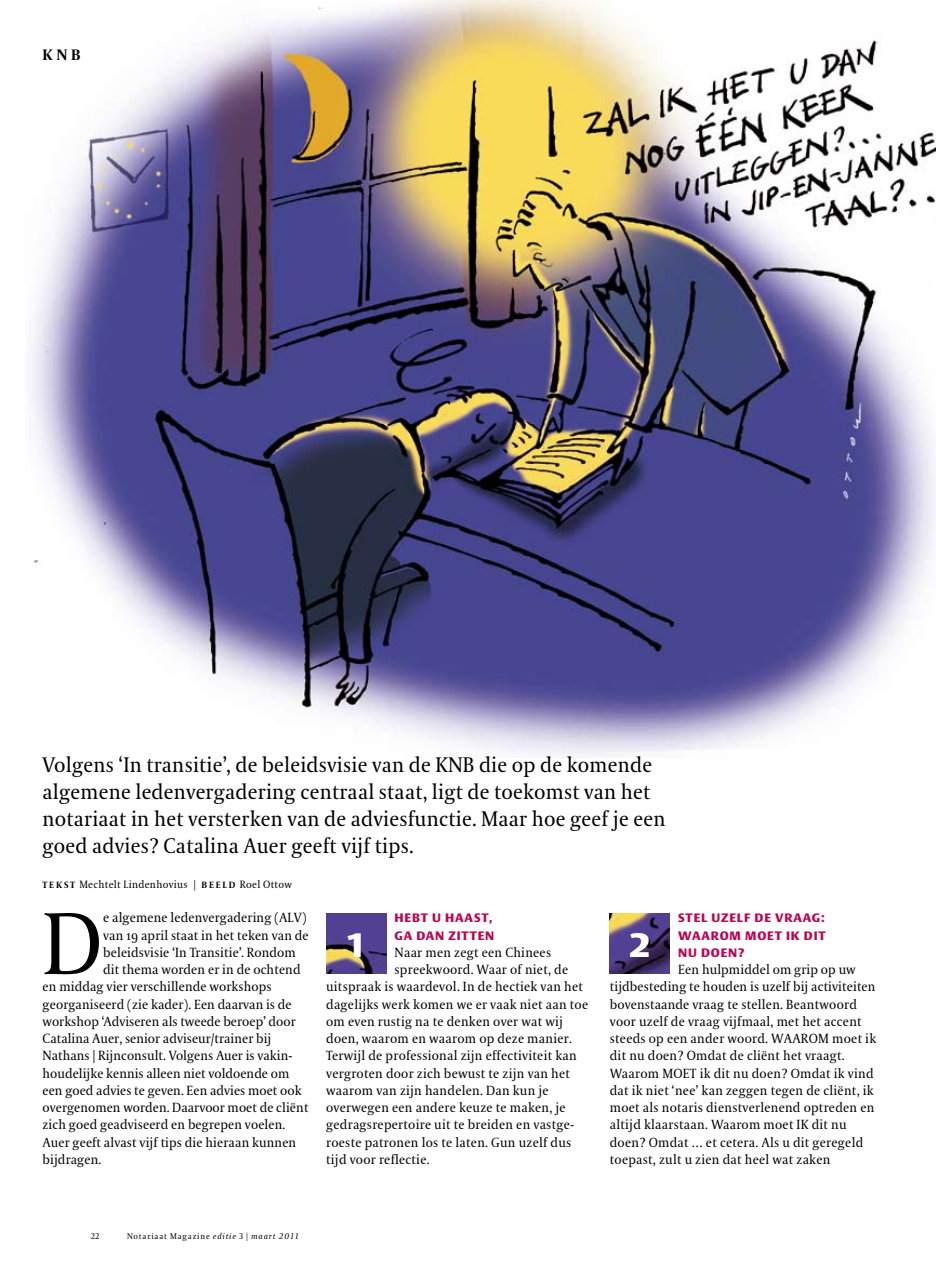
<style>
.page{position:relative;width:936px;height:1263px;background:#fff}
.page>*{position:absolute;margin:0;border:0;box-sizing:border-box;transform-origin:0 0}
.t1{font:87.3px "VPRO Coranto";color:#000}
.t2{font:700 33px "VPRO Vesta";color:#fff}
.t3{font:21px/27px "VPRO Coranto";letter-spacing:.01em;color:#000}
.t4{font:700 15px "VPRO Coranto";color:#000}
.t5{font:13.2px/17.2px "VPRO Coranto";letter-spacing:.02em;color:#000}
.t6{font:700 12px/17.2px "VPRO Vesta";letter-spacing:.07em;color:#b80851}
.t7{font:10.5px "VPRO Coranto";letter-spacing:.03em;color:#000}
.t8{font:8.25px "VPRO Coranto";letter-spacing:.1em;color:#000}
.t9{font:8.25px "VPRO Coranto Cn";color:#000}
.s1{font-weight:700;font-size:9px}
.s2{font-style:italic}
.s3{font-family:"VPRO Coranto Cn"}
</style>
<div class="page">
<img style="left:30px;top:0;width:905px;height:757px">
<img style="left:326px;top:913px;width:60px;height:60px">
<img style="left:609px;top:913px;width:60px;height:60px">
<p class="t4" style="left:43px;top:45px;width:14px">KNB</p>
<p class="t3" style="left:42px;top:751px;width:624px">Volgens ‘In transitie’, de beleidsvisie van de KNB die op de komende algemene ledenvergadering centraal staat, ligt de toekomst van het notariaat in het versterken van de adviesfunctie. Maar hoe geef je een goed advies? Catalina Auer geeft vijf tips.</p>
<p class="t7" style="left:43px;top:878px;width:174px"><span class="s1">T E K S T</span> Mechtelt Lindenhovius | <span class="s1">B EELD</span></p>
<p class="t7" style="left:240px;top:878px;width:54px">Roel Ottow</p>
<h1 class="t1" style="left:43px;top:892px;width:61px">D</h1>
<p class="t5" style="left:103px;top:909px;width:205px">e algemene ledenvergadering (ALV)</p>
<p class="t6" style="left:394px;top:910px;width:101px">HEBT U HAAST,<br>GA DAN ZITTEN</p>
<p class="t5" style="left:394px;top:944px;width:158px">Naar men zegt een Chinees</p>
<p class="t5" style="left:394px;top:961px;width:175px">spreekwoord. Waar of niet, de</p>
<p class="t5" style="left:326px;top:978px;width:258px">uitspraak is waardevol. In de hectiek van het</p>
<p class="t5" style="left:326px;top:995px;width:263px">dagelijks werk komen we er vaak niet aan toe</p>
<p class="t5" style="left:326px;top:1013px;width:238px">om even rustig na te denken over wat wij</p>
<p class="t5" style="left:326px;top:1030px;width:247px">doen, waarom en waarom op deze manier.</p>
<p class="t5" style="left:326px;top:1047px;width:252px">Terwijl de professional zijn effectiviteit kan</p>
<p class="t5" style="left:326px;top:1064px;width:245px">vergroten door zich bewust te zijn van het</p>
<p class="t5" style="left:326px;top:1082px;width:224px">waarom van zijn handelen. Dan kun je</p>
<p class="t5" style="left:326px;top:1099px;width:241px">overwegen een andere keuze te maken, je</p>
<p class="t5" style="left:326px;top:1116px;width:249px">gedragsrepertoire uit te breiden en vastge-</p>
<p class="t5" style="left:326px;top:1133px;width:246px">roeste patronen los te laten. Gun uzelf dus</p>
<p class="t5" style="left:326px;top:1151px;width:105px">tijd voor reflectie.</p>
<p class="t6" style="left:678px;top:910px;width:149px;text-align:justify">STEL UZELF DE VRAAG:<br>WAAROM MO ET IK DIT NU DOEN?</p>
<p class="t5" style="left:609px;top:961px;width:268px;text-indent:68px">Een hulpmiddel om grip op uw tijdbesteding te houden is uzelf bij activiteiten bovenstaande vraag te stellen. Beantwoord voor uzelf de vraag vijfmaal, met het accent steeds op een ander woord. WAAROM moet ik dit nu doen? Omdat de cliënt het vraagt.<br>Waarom MOET ik dit nu doen? Omdat ik vind dat ik niet ‘nee’ kan zeggen tegen de cliënt, ik moet als notaris dienstverlenend optreden en altijd klaarstaan. Waarom moet IK dit nu doen? Omdat … et cetera. Als u dit geregeld toepast, zult u zien dat heel wat zaken</p>
<p class="t5" style="left:103px;top:926px;width:207px">van 19 april staat in het teken van de</p>
<p class="t5" style="left:103px;top:944px;width:194px">beleidsvisie ‘In Transitie’. Rondom</p>
<p class="t5" style="left:103px;top:961px;width:199px">dit thema worden er in de ochtend</p>
<p class="t5" style="left:43px;top:978px;width:231px">en middag vier verschillende workshops</p>
<p class="t5" style="left:43px;top:995px;width:250px">georganiseerd (zie kader). Een daarvan is de</p>
<p class="t5" style="left:43px;top:1013px;width:255px">workshop ‘Adviseren als tweede beroep’ door</p>
<p class="t5" style="left:43px;top:1030px;width:230px">Catalina Auer, senior adviseur/trainer bij</p>
<p class="t5" style="left:43px;top:1047px;width:251px">Nathans | Rijnconsult. Volgens Auer is vakin-</p>
<p class="t5" style="left:43px;top:1064px;width:248px">houdelijke kennis alleen niet voldoende om</p>
<p class="t5" style="left:43px;top:1082px;width:260px">een goed advies te geven. Een advies moet ook</p>
<p class="t5" style="left:43px;top:1099px;width:267px">overgenomen worden. Daarvoor moet de cliënt</p>
<p class="t5" style="left:43px;top:1116px;width:244px">zich goed geadviseerd en begrepen voelen.</p>
<p class="t5" style="left:43px;top:1133px;width:255px">Auer geeft alvast vijf tips die hieraan kunnen</p>
<p class="t5" style="left:43px;top:1151px;width:60px">bijdragen.</p>
<h2 class="t2" style="left:629px;top:931px;width:22px">2</h2>
<h2 class="t2" style="left:346px;top:931px;width:22px">1</h2>
<p class="t9" style="left:91px;top:1231px;width:10px">22</p>
<p class="t8" style="left:127px;top:1231px;width:173px">Notariaat Magazine <span class="s2">editie</span> <span class="s3">3 |</span> <span class="s2">maart 2011</span></p>
</div>
